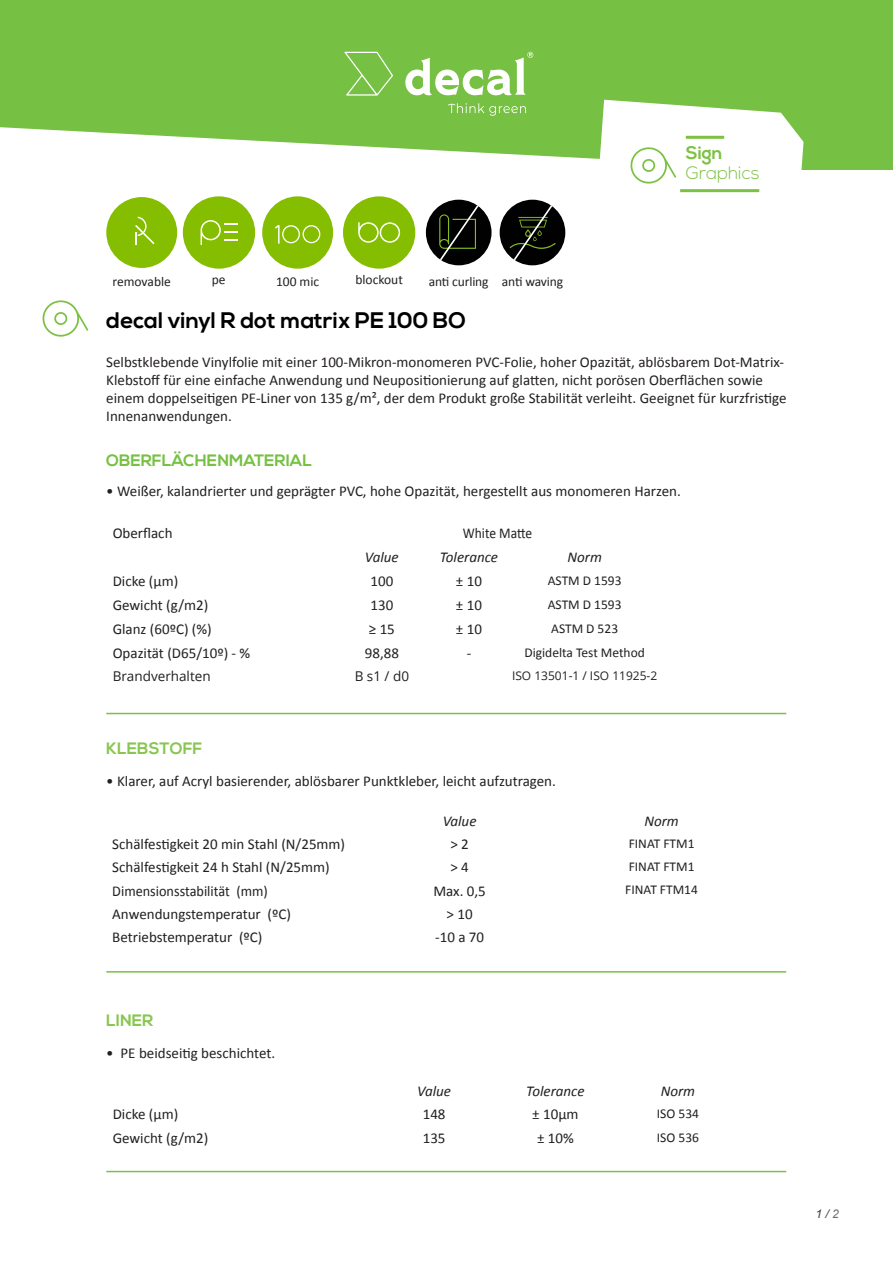
<style>
.page{position:relative;width:893px;height:1263px;background:#fff}
.page>*{position:absolute;margin:0;border:0;box-sizing:border-box;transform-origin:0 0}
.t1{font:700 22.5px "Nexa";color:#000}
.t2{font:300 18px "Nexa";color:#7cc142}
.t3{font:700 18px "Nexa";color:#7cc142}
.txt_normal{font:700 16.5px "Nexa";color:#76c043}
.txt_normal-2{font:700 16.5px "Nexa";color:#88c650}
.txt_normal-3{font:15px/18px "Calibri";color:#231f20}
.txt_bold{font:15px "Calibri";color:#231f20}
.txt_bold-2{font:italic 15px "Calibri";color:#231f20}
.txt_bold-3{font:15px "Calibri";color:#231f20;scale:.95 1}
.txt_normal-4{font:15px "Calibri";color:#231f20;scale:.9 1}
.txt_bold-4{font:13.5px "Calibri";color:#231f20}
.txt_normal-5{font:13.5px "Calibri";letter-spacing:-.01em;color:#231f20}
.txt_bold-5{font:13.5px "Open Sans";color:#231f20}
.txt_bold-6{font:12px "Open Sans";color:#231f20}
.txt_normal-6{font:italic 12px "Arial";color:#3e3e3f}
.s1{color:#6c6d70}
</style>
<div class="page">
<div style="left:0;top:0;width:892px;height:169px;background:#76c043"></div>
<svg style="left:602px;top:100px;width:201px;height:70px;fill:#fff"></svg>
<svg style="left:0;top:127px;width:777px;height:70px;fill:#fff"></svg>
<svg style="left:686px;top:136px;width:38px;height:3px"></svg>
<svg style="left:630px;top:147px;width:129px;height:45px"></svg>
<hr style="left:106px;top:713px;width:680px;height:1px;background:#7bc142">
<hr style="left:106px;top:971px;width:680px;height:1px;background:#7bc142">
<hr style="left:106px;top:1171px;width:680px;height:1px;background:#7bc142">
<svg style="left:42px;top:300px;width:46px;height:37px"></svg>
<svg style="left:448px;top:103px;width:78px;height:13px"></svg>
<svg style="left:344px;top:52px;width:49px;height:44px"></svg>
<svg style="left:405px;top:52px;width:128px;height:43px"></svg>
<div style="left:106px;top:197px;width:71px;height:71px;background:#85bd00;border-radius:50%"></div>
<svg style="left:135px;top:217px;width:20px;height:27px"></svg>
<div style="left:183px;top:196px;width:72px;height:73px;background:#85bd00;border-radius:50%"></div>
<svg style="left:201px;top:220px;width:36px;height:25px"></svg>
<div style="left:262px;top:196px;width:71px;height:73px;background:#85bd00;border-radius:50%"></div>
<svg style="left:275px;top:225px;width:45px;height:19px"></svg>
<div style="left:343px;top:196px;width:72px;height:73px;background:#85bd00;border-radius:50%"></div>
<svg style="left:358px;top:222px;width:42px;height:21px"></svg>
<div style="left:426px;top:200px;width:66px;height:65px;background:#010101;border-radius:50%"></div>
<svg style="left:439px;top:202px;width:42px;height:60px"></svg>
<div style="left:500px;top:200px;width:65px;height:65px;background:#010101;border-radius:50%"></div>
<svg style="left:510px;top:202px;width:46px;height:60px"></svg>
<p class="t3" style="left:686px;top:143px;width:38px">Sign</p>
<p class="t2" style="left:686px;top:162px;width:75px">Graphics</p>
<p class="txt_normal-5" style="left:113px;top:272px;width:60px">removable</p>
<p class="txt_normal-5" style="left:212px;top:270px;width:15px">pe</p>
<p class="txt_normal-5" style="left:276px;top:272px;width:45px">100 mic</p>
<p class="txt_normal-5" style="left:355px;top:270px;width:49px">blockout</p>
<p class="txt_normal-5" style="left:429px;top:272px;width:61px">anti curling</p>
<p class="txt_normal-5" style="left:502px;top:272px;width:63px">anti waving</p>
<p class="t1" style="left:106px;top:307px;width:361px">decal vinyl R dot matrix PE 100 BO</p>
<p class="txt_normal-3" style="left:106px;top:353px;width:682px">Selbstklebende Vinylfolie mit einer 100-Mikron-monomeren PVC-Folie, hoher Opazität, ablösbarem Dot-Matrix-Klebstoff für eine einfache Anwendung und Neupositionierung auf glatten, nicht porösen Oberflächen sowie einem doppelseitigen PE-Liner von 135 g/m², der dem Produkt große Stabilität verleiht. Geeignet für kurzfristige Innenanwendungen.</p>
<p class="txt_normal" style="left:106px;top:451px;width:207px">OBERFLÄCHENMATERIAL</p>
<p class="txt_normal-3" style="left:106px;top:481px;width:576px">• Weißer, kalandrierter und geprägter PVC, hohe Opazität, hergestellt aus monomeren Harzen.</p>
<p class="txt_bold" style="left:113px;top:523px;width:61px">Oberflach</p>
<p class="txt_normal-4" style="left:463px;top:522px;width:79px">White Matte</p>
<p class="txt_bold-2" style="left:365px;top:546px;width:35px">Value</p>
<p class="txt_bold-2" style="left:440px;top:546px;width:60px">Tolerance</p>
<p class="txt_bold-2" style="left:567px;top:546px;width:36px">Norm</p>
<p class="txt_bold" style="left:113px;top:571px;width:67px">Dicke (µm)</p>
<p class="txt_bold" style="left:370px;top:570px;width:24px">100</p>
<p class="txt_bold" style="left:456px;top:570px;width:28px">± 10</p>
<p class="txt_bold-4" style="left:548px;top:571px;width:75px">ASTM D 1593</p>
<p class="txt_bold" style="left:113px;top:595px;width:97px">Gewicht (g/m2)</p>
<p class="txt_bold" style="left:370px;top:594px;width:24px">130</p>
<p class="txt_bold" style="left:456px;top:594px;width:28px">± 10</p>
<p class="txt_bold-4" style="left:548px;top:595px;width:75px">ASTM D 1593</p>
<p class="txt_bold" style="left:113px;top:619px;width:101px">Glanz (60ºC) (%)</p>
<p class="txt_bold" style="left:369px;top:618px;width:28px">≥ 15</p>
<p class="txt_bold" style="left:456px;top:618px;width:28px">± 10</p>
<p class="txt_bold-4" style="left:551px;top:619px;width:68px">ASTM D 523</p>
<p class="txt_bold" style="left:113px;top:643px;width:139px">Opazität (D65/10º) - %</p>
<p class="txt_bold" style="left:365px;top:642px;width:36px">98,88</p>
<p class="txt_bold" style="left:467px;top:642px;width:6px">-</p>
<p class="txt_bold-4" style="left:524px;top:643px;width:122px">Digidelta Test Method</p>
<p class="txt_bold-5" style="left:113px;top:667px;width:100px">Brandverhalten</p>
<p class="txt_bold-5" style="left:355px;top:667px;width:56px">B s1 / d0</p>
<p class="txt_bold-6" style="left:512px;top:667px;width:147px">ISO 13501-1 / ISO 11925-2</p>
<p class="txt_normal-2" style="left:106px;top:739px;width:97px">KLEBSTOFF</p>
<p class="txt_normal-3" style="left:106px;top:772px;width:451px">• Klarer, auf Acryl basierender, ablösbarer Punktkleber, leicht aufzutragen.</p>
<p class="txt_bold-2" style="left:443px;top:810px;width:35px">Value</p>
<p class="txt_bold-2" style="left:644px;top:810px;width:36px">Norm</p>
<p class="txt_bold" style="left:112px;top:833px;width:234px">Schälfestigkeit 20 min Stahl (N/25mm)</p>
<p class="txt_bold" style="left:450px;top:833px;width:20px">&gt; 2</p>
<p class="txt_bold-4" style="left:629px;top:834px;width:67px">FINAT FTM1</p>
<p class="txt_bold" style="left:112px;top:857px;width:219px">Schälfestigkeit 24 h Stahl (N/25mm)</p>
<p class="txt_bold" style="left:450px;top:857px;width:20px">&gt; 4</p>
<p class="txt_bold-4" style="left:629px;top:857px;width:67px">FINAT FTM1</p>
<p class="txt_bold-3" style="left:112px;top:880px;width:165px">Dimensionsstabilität (mm)</p>
<p class="txt_bold" style="left:433px;top:880px;width:54px">Max. 0,5</p>
<p class="txt_bold-4" style="left:625px;top:880px;width:74px">FINAT FTM14</p>
<p class="txt_bold" style="left:112px;top:903px;width:180px">Anwendungstemperatur (ºC)</p>
<p class="txt_bold" style="left:447px;top:903px;width:28px">&gt; 10</p>
<p class="txt_bold" style="left:112px;top:926px;width:152px">Betriebstemperatur (ºC)</p>
<p class="txt_bold" style="left:435px;top:926px;width:50px">-10 a 70</p>
<p class="txt_normal-2" style="left:106px;top:1010px;width:49px">LINER</p>
<p class="txt_normal-3" style="left:106px;top:1044px;width:170px">• PE beidseitig beschichtet.</p>
<p class="txt_bold-2" style="left:417px;top:1080px;width:35px">Value</p>
<p class="txt_bold-2" style="left:526px;top:1080px;width:60px">Tolerance</p>
<p class="txt_bold-2" style="left:661px;top:1080px;width:36px">Norm</p>
<p class="txt_bold" style="left:113px;top:1104px;width:67px">Dicke (µm)</p>
<p class="txt_bold" style="left:423px;top:1103px;width:24px">148</p>
<p class="txt_bold" style="left:532px;top:1103px;width:48px">± 10µm</p>
<p class="txt_bold-4" style="left:657px;top:1104px;width:44px">ISO 534</p>
<p class="txt_bold" style="left:113px;top:1128px;width:97px">Gewicht (g/m2)</p>
<p class="txt_bold" style="left:423px;top:1128px;width:24px">135</p>
<p class="txt_bold" style="left:537px;top:1128px;width:38px">± 10%</p>
<p class="txt_bold-4" style="left:657px;top:1128px;width:44px">ISO 536</p>
<p class="txt_normal-6" style="left:816px;top:1206px;width:25px">1 / <span class="s1">2</span></p>
</div>
